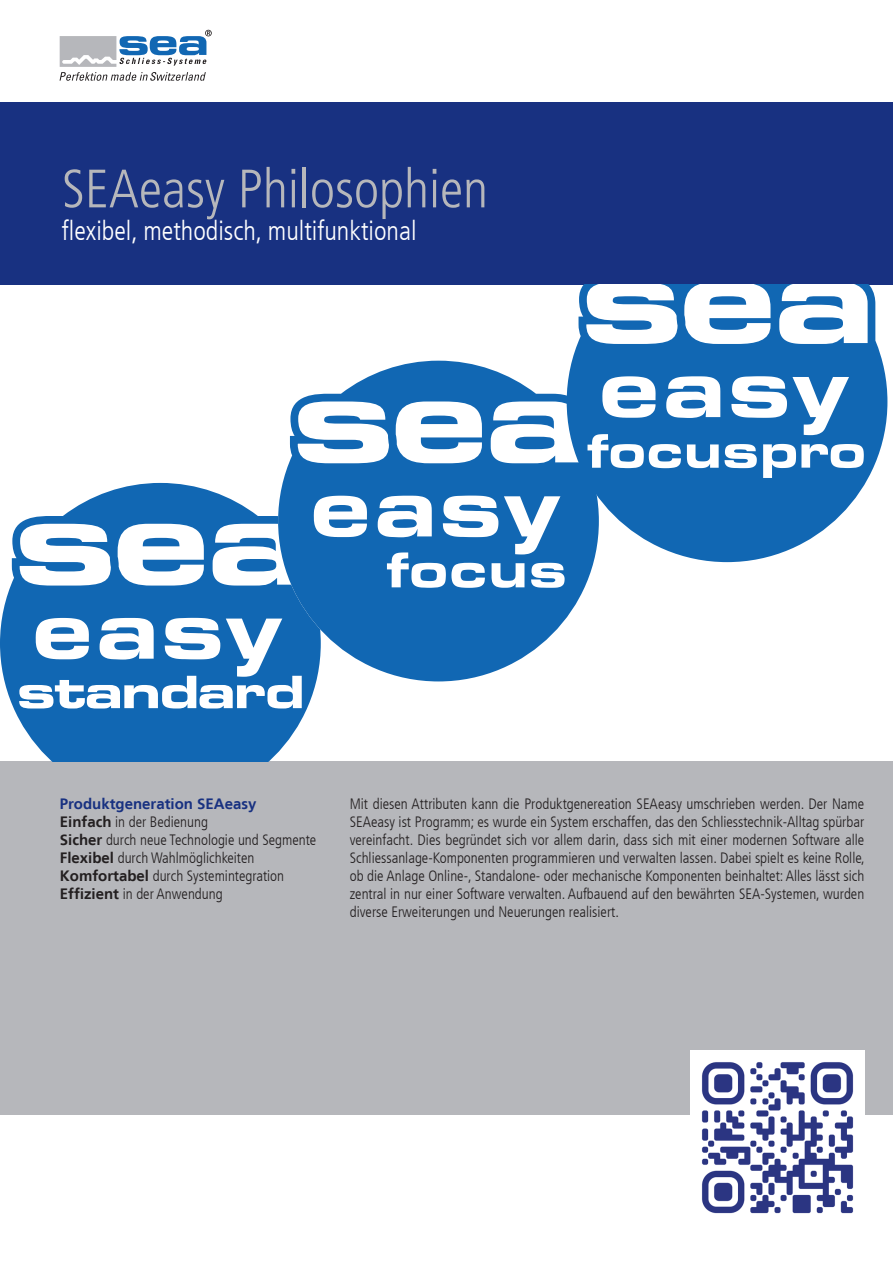
<style>
.page{position:relative;width:893px;height:1263px;background:#fff}
.page>*{position:absolute;margin:0;border:0;box-sizing:border-box;transform-origin:0 0}
.t1{font:300 condensed 54px "Frutiger LT";color:#b6b7bb}
.t2{font:300 condensed 27px "Frutiger LT";color:#fff}
.t3{font:300 condensed 15px/18px "Frutiger LT";color:#231f20;text-align:justify}
.t4{font:700 15px "Frutiger LT";color:#183181}
.s1{font-weight:700;font-stretch:normal}
</style>
<div class="page">
<svg style="left:60px;top:30px;width:152px;height:51px"></svg>
<div style="left:1px;top:761px;width:892px;height:354px;background:#b6b7bb"></div>
<div style="left:1px;top:102px;width:892px;height:182px;background:#183181"></div>
<svg style="left:0;top:483px;width:317px;height:278px;fill:#1167b3"></svg>
<svg style="left:19px;top:618px;width:283px;height:90px"></svg>
<svg style="left:118px;top:524px;width:86px;height:61px"></svg>
<svg style="left:278px;top:361px;width:316px;height:320px;fill:#1167b3"></svg>
<svg style="left:378px;top:496px;width:54px;height:41px"></svg>
<svg style="left:213px;top:496px;width:154px;height:89px"></svg>
<svg style="left:387px;top:552px;width:98px;height:36px"></svg>
<svg style="left:396px;top:401px;width:86px;height:62px"></svg>
<svg style="left:491px;top:379px;width:76px;height:84px"></svg>
<svg style="left:567px;top:284px;width:320px;height:278px;fill:#1167b3"></svg>
<svg style="left:619px;top:450px;width:16px;height:12px"></svg>
<svg style="left:772px;top:450px;width:15px;height:12px"></svg>
<svg style="left:839px;top:450px;width:16px;height:12px"></svg>
<svg style="left:681px;top:400px;width:24px;height:8px"></svg>
<svg style="left:709px;top:296px;width:37px;height:9px"></svg>
<svg style="left:804px;top:317px;width:39px;height:13px"></svg>
<img style="left:691px;top:1050px;width:174px;height:164px">
<p class="t1" style="left:62px;top:158px;width:428px">SEAeasy Philosophien</p>
<p class="t2" style="left:62px;top:215px;width:356px">flexibel, methodisch, multifunktional</p>
<p class="t4" style="left:60px;top:795px;width:198px">Produktgeneration SEAeasy</p>
<p class="t3" style="left:60px;top:813px;width:150px"><span class="s1">Einfach</span> in der Bedienung</p>
<p class="t3" style="left:60px;top:831px;width:258px"><span class="s1">Sicher</span> durch neue Technologie und Segmente</p>
<p class="t3" style="left:60px;top:849px;width:196px"><span class="s1">Flexibel</span> durch Wahlmöglichkeiten</p>
<p class="t3" style="left:60px;top:867px;width:226px"><span class="s1">Komfortabel</span> durch Systemintegration</p>
<p class="t3" style="left:60px;top:885px;width:164px"><span class="s1">Effizient</span> in der Anwendung</p>
<p class="t3" style="left:350px;top:795px;width:517px">Mit diesen Attributen kann die Produktgenereation SEAeasy umschrieben werden. Der Name SEAeasy ist Programm; es wurde ein System erschaffen, das den Schliesstechnik-Alltag spürbar vereinfacht. Dies begründet sich vor allem darin, dass sich mit einer modernen Software alle Schliessanlage-Komponenten programmieren und verwalten lassen. Dabei spielt es keine Rolle, ob die Anlage Online-, Standalone- oder mechanische Komponenten beinhaltet: Alles lässt sich zentral in nur einer Software verwalten. Aufbauend auf den bewährten SEA-Systemen, wurden diverse Erweiterungen und Neuerungen realisiert.</p>
</div>
